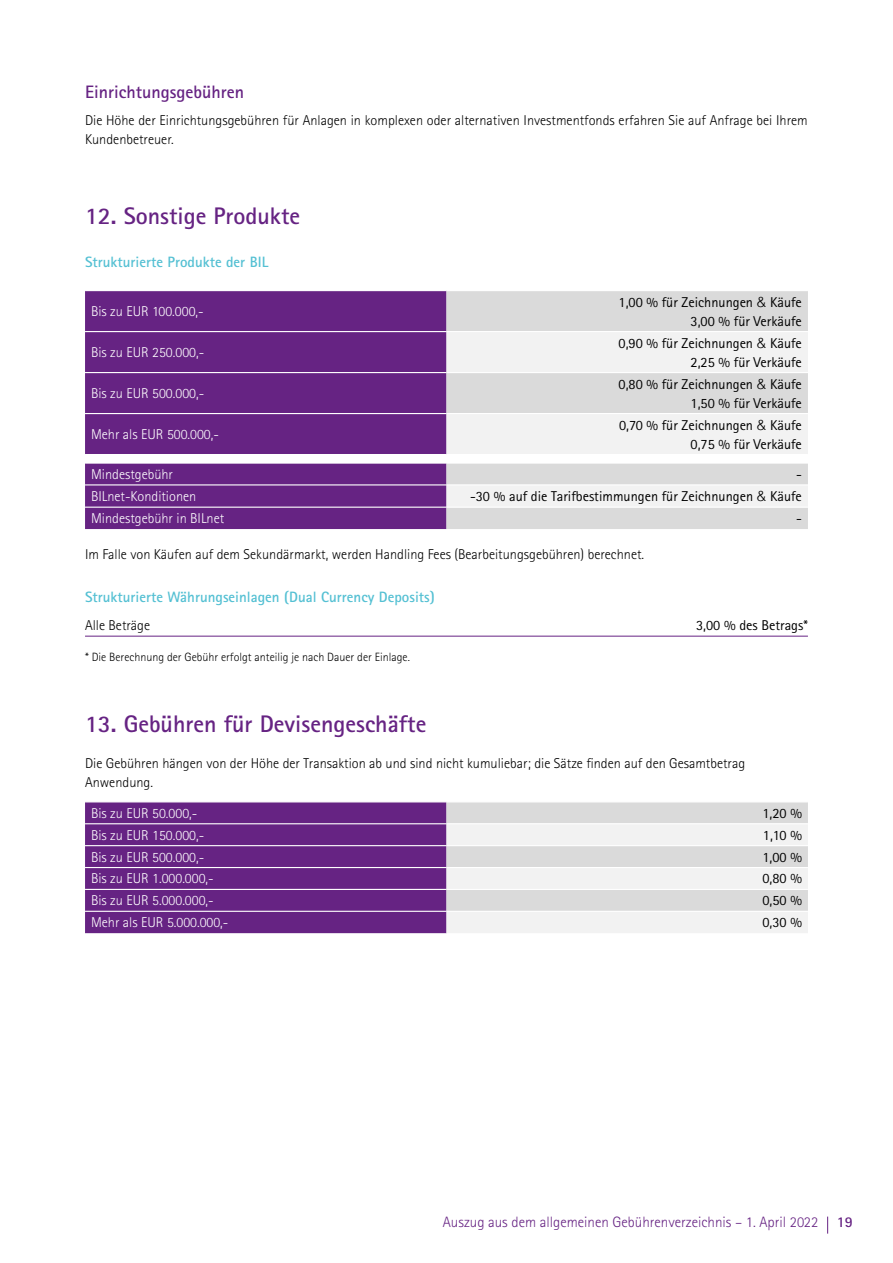
<style>
.page{position:relative;width:893px;height:1263px;background:#fff}
.page>*{position:absolute;margin:0;border:0;box-sizing:border-box;transform-origin:0 0}
.t1{font:700 24px "Rotis Sans Serif Std";color:#662383}
.t2{font:700 18px "Rotis Sans Serif Std";color:#662383}
.t3{font:700 15px "Rotis Sans Serif Std";color:#54c0d3}
.t4{font:300 15px "Rotis Sans Serif Std";color:#662383}
.t5{font:300 14.25px/18.8px "Rotis Sans Serif Std";color:#000}
.t6{font:14.25px/18.8px "Rotis Sans Serif Std";color:#000;text-align:right}
.t7{font:300 14.25px "Rotis Sans Serif Std";color:#fff}
.t8{font:300 12px "Rotis Sans Serif Std";color:#000}
.s1{font-family:"Helvetica";font-weight:300}
.s2{font-weight:700}
</style>
<div class="page">
<svg style="left:827px;top:1216px;width:1px;height:17px"></svg>
<hr style="left:85px;top:636px;width:723px;height:1px;background:#662383">
<div style="left:85px;top:291px;width:361px;height:238px;background:#662383"></div>
<div style="left:446px;top:291px;width:362px;height:238px;background:#dadada"></div>
<svg style="left:446px;top:332px;width:362px;height:175px;fill:#f2f2f2"></svg>
<svg style="left:85px;top:455px;width:723px;height:7px"></svg>
<hr style="left:85px;top:331px;width:361px;height:1px;background:#fff">
<hr style="left:446px;top:331px;width:362px;height:1px;background:#fff">
<hr style="left:85px;top:372px;width:361px;height:1px;background:#fff">
<hr style="left:446px;top:372px;width:362px;height:1px;background:#fff">
<hr style="left:85px;top:413px;width:361px;height:1px;background:#fff">
<hr style="left:446px;top:413px;width:362px;height:1px;background:#fff">
<hr style="left:85px;top:454px;width:361px;height:1px;background:#fff">
<hr style="left:446px;top:454px;width:362px;height:1px;background:#fff">
<hr style="left:85px;top:462px;width:361px;height:2px;background:#fff">
<hr style="left:446px;top:462px;width:362px;height:2px;background:#fff">
<hr style="left:85px;top:484px;width:361px;height:1px;background:#fff">
<hr style="left:446px;top:484px;width:362px;height:1px;background:#fff">
<hr style="left:85px;top:507px;width:361px;height:1px;background:#fff">
<hr style="left:446px;top:507px;width:362px;height:1px;background:#fff">
<div style="left:85px;top:802px;width:361px;height:131px;background:#662383"></div>
<svg style="left:446px;top:802px;width:362px;height:131px"></svg>
<hr style="left:85px;top:867px;width:361px;height:1px;background:#fff">
<hr style="left:446px;top:867px;width:362px;height:1px;background:#fff">
<hr style="left:85px;top:889px;width:361px;height:1px;background:#fff">
<hr style="left:446px;top:889px;width:362px;height:1px;background:#fff">
<hr style="left:85px;top:911px;width:361px;height:1px;background:#fff">
<hr style="left:446px;top:911px;width:362px;height:1px;background:#fff">
<hr style="left:85px;top:823px;width:361px;height:1px;background:#fff">
<hr style="left:446px;top:823px;width:362px;height:1px;background:#fff">
<hr style="left:85px;top:845px;width:361px;height:1px;background:#fff">
<hr style="left:446px;top:845px;width:362px;height:1px;background:#fff">
<p class="t2" style="left:85px;top:80px;width:161px">Einrichtungsgebühren</p>
<p class="t5" style="left:85px;top:111px;width:724px">Die Höhe der Einrichtungsgebühren für Anlagen in komplexen oder alternativen Investmentfonds erfahren Sie auf Anfrage bei Ihrem<br>Kundenbetreuer.</p>
<h1 class="t1" style="left:85px;top:200px;width:217px">12. Sonstige Produkte</h1>
<p class="t3" style="left:85px;top:252px;width:185px">Strukturierte Produkte der BIL</p>
<p class="t7" style="left:91px;top:303px;width:114px">Bis zu EUR 100.000,-</p>
<p class="t6" style="left:618px;top:293px;width:185px">1,00 % für Zeichnungen <span class="s1">&amp;</span> Käufe<br>3,00 % für Verkäufe</p>
<p class="t7" style="left:91px;top:344px;width:115px">Bis zu EUR 250.000,-</p>
<p class="t6" style="left:618px;top:334px;width:185px">0,90 % für Zeichnungen <span class="s1">&amp;</span> Käufe<br>2,25 % für Verkäufe</p>
<p class="t7" style="left:91px;top:385px;width:115px">Bis zu EUR 500.000,-</p>
<p class="t6" style="left:618px;top:375px;width:185px">0,80 % für Zeichnungen <span class="s1">&amp;</span> Käufe<br>1,50 % für Verkäufe</p>
<p class="t7" style="left:91px;top:426px;width:129px">Mehr als EUR 500.000,-</p>
<p class="t6" style="left:619px;top:416px;width:184px">0,70 % für Zeichnungen <span class="s1">&amp;</span> Käufe<br>0,75 % für Verkäufe</p>
<p class="t7" style="left:91px;top:466px;width:84px">Mindestgebühr</p>
<p class="t6" style="left:796px;top:465px;width:7px">-</p>
<p class="t7" style="left:91px;top:488px;width:107px">BILnet-Konditionen</p>
<p class="t6" style="left:470px;top:487px;width:333px">-30 % auf die Tarifbestimmungen für Zeichnungen <span class="s1">&amp;</span> Käufe</p>
<p class="t7" style="left:91px;top:510px;width:135px">Mindestgebühr in BILnet</p>
<p class="t6" style="left:796px;top:509px;width:7px">-</p>
<p class="t5" style="left:85px;top:545px;width:561px">Im Falle von Käufen auf dem Sekundärmarkt, werden Handling Fees (Bearbeitungsgebühren) berechnet.</p>
<p class="t3" style="left:85px;top:588px;width:351px">Strukturierte Währungseinlagen (Dual Currency Deposits)</p>
<p class="t5" style="left:85px;top:616px;width:67px">Alle Beträge</p>
<p class="t6" style="left:696px;top:615px;width:113px">3,00 % des Betrags*</p>
<p class="t8" style="left:85px;top:650px;width:326px">* Die Berechnung der Gebühr erfolgt anteilig je nach Dauer der Einlage.</p>
<h1 class="t1" style="left:85px;top:709px;width:343px">13. Gebühren für Devisengeschäfte</h1>
<p class="t5" style="left:85px;top:754px;width:662px">Die Gebühren hängen von der Höhe der Transaktion ab und sind nicht kumuliebar; die Sätze finden auf den Gesamtbetrag<br>Anwendung.</p>
<p class="t7" style="left:91px;top:805px;width:108px">Bis zu EUR 50.000,-</p>
<p class="t6" style="left:762px;top:804px;width:41px">1,20 %</p>
<p class="t7" style="left:91px;top:827px;width:115px">Bis zu EUR 150.000,-</p>
<p class="t6" style="left:763px;top:825px;width:41px">1,10 %</p>
<p class="t7" style="left:91px;top:848px;width:115px">Bis zu EUR 500.000,-</p>
<p class="t6" style="left:762px;top:847px;width:41px">1,00 %</p>
<p class="t7" style="left:91px;top:870px;width:124px">Bis zu EUR 1.000.000,-</p>
<p class="t6" style="left:762px;top:869px;width:41px">0,80 %</p>
<p class="t7" style="left:91px;top:892px;width:124px">Bis zu EUR 5.000.000,-</p>
<p class="t6" style="left:762px;top:891px;width:41px">0,50 %</p>
<p class="t7" style="left:91px;top:914px;width:139px">Mehr als EUR 5.000.000,-</p>
<p class="t6" style="left:762px;top:913px;width:41px">0,30 %</p>
<p class="t4" style="left:443px;top:1213px;width:412px">Auszug aus dem allgemeinen Gebührenverzeichnis – 1. April 2022 <span class="s2">19</span></p>
</div>
